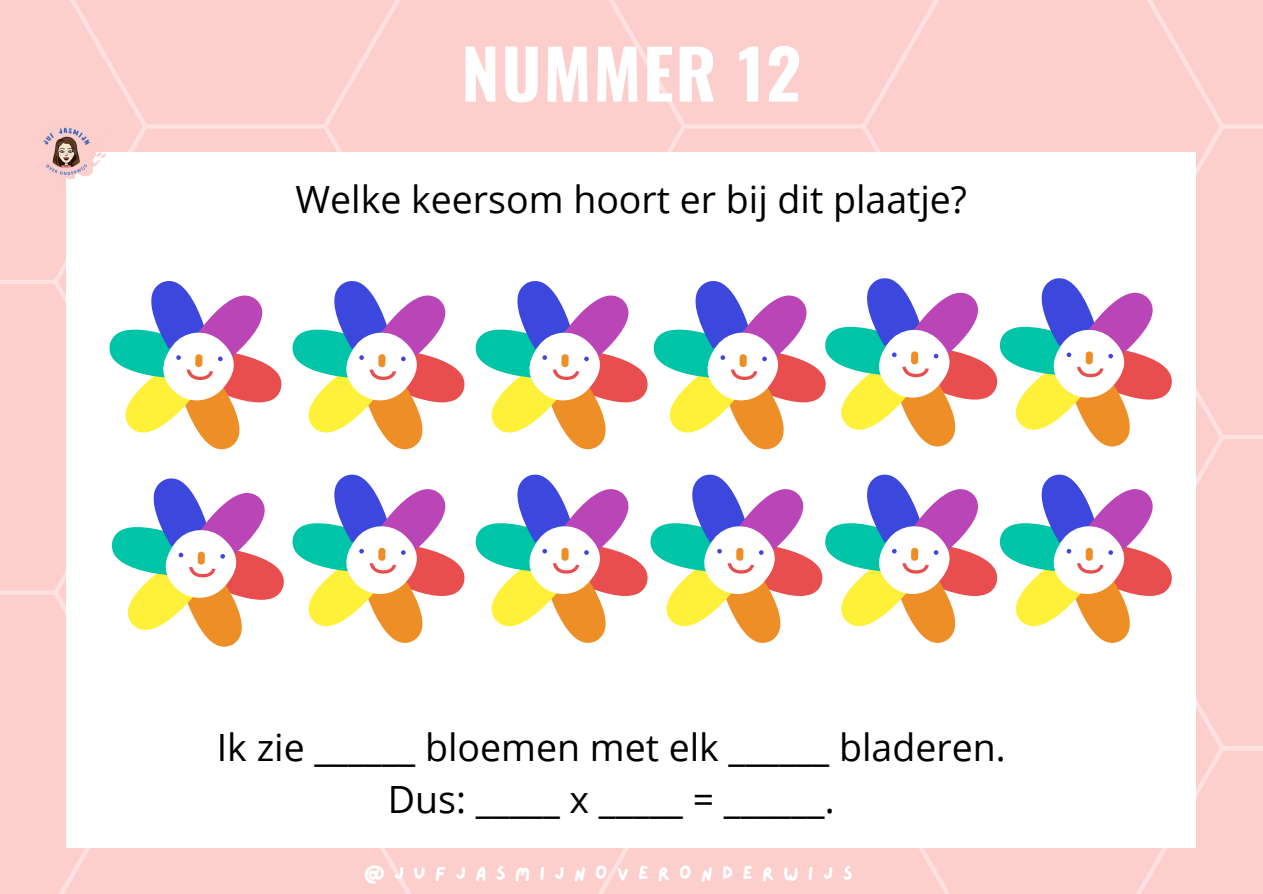
<style>
.page{position:relative;width:1263px;height:894px;background:#fff}
.page>*{position:absolute;margin:0;border:0;box-sizing:border-box;transform-origin:0 0}
.t1{font:700 67.95px "Oswald";letter-spacing:.03em;color:#fff}
.t2{font:37.5px "Open Sans";color:#000}
.t3{font:19.2px "Lazydog";letter-spacing:.475em;color:#fff}
</style>
<div class="page">
<div style="left:0;top:0;width:1263px;height:893px;background:#fccfcd"></div>
<div style="left:67px;top:152px;width:1129px;height:695px;background:#fff"></div>
<img style="left:23px;top:108px;width:87px;height:88px">
<svg style="left:475px;top:278px;width:697px;height:171px"></svg>
<svg style="left:292px;top:281px;width:173px;height:168px"></svg>
<svg style="left:109px;top:281px;width:173px;height:168px"></svg>
<svg style="left:475px;top:474px;width:697px;height:168px"></svg>
<svg style="left:292px;top:474px;width:173px;height:168px"></svg>
<svg style="left:111px;top:478px;width:173px;height:168px"></svg>
<p class="t1" style="left:461px;top:21px;width:341px">NUMMER 12</p>
<p class="t2" style="left:295px;top:173px;width:673px">Welke keersom hoort er bij dit plaatje?</p>
<p class="t2" style="left:217px;top:720px;width:790px">Ik zie ______ bloemen met elk ______ bladeren.</p>
<p class="t2" style="left:388px;top:772px;width:448px">Dus: _____ x _____ = ______.</p>
<p class="t3" style="left:364px;top:863px;width:490px">@JUFJASMIJNOVERONDERWIJS</p>
</div>
